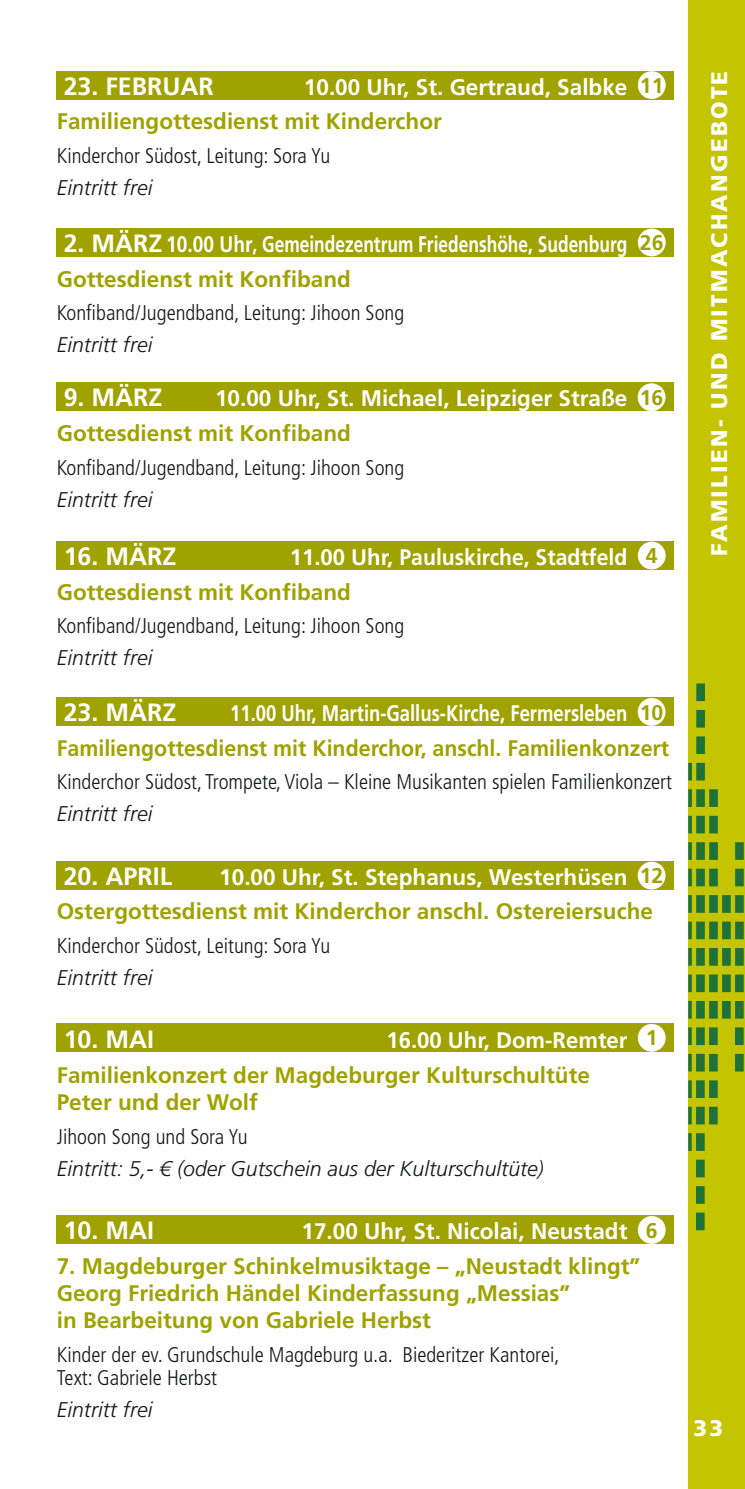
<style>
.page{position:relative;width:745px;height:1489px;background:#fff}
.page>*{position:absolute;margin:0;border:0;box-sizing:border-box;transform-origin:0 0}
.t1{font:700 25px "Frutiger LT";color:#fff}
.t2{font:700 22.5px/27px "Frutiger LT";color:#a0a200}
.t3{font:700 22.5px "Frutiger LT";color:#fff}
.t4{font:700 22.5px/34.5px "Frutiger LT";color:#fff;scale:.85 1}
.t5{font:700 22.5px "Frutiger LT";color:#a0a200;scale:.95 1}
.t6{font:700 22.5px "Frutiger LT";color:#fff;scale:.82 1}
.t7{font:900 22.5px "Frutiger LT";letter-spacing:.1em;color:#fff}
.t8{font:300 condensed 21.25px/23.8px "Frutiger LT";color:#151616}
.t9{font:italic 300 21.25px "Frutiger LT";color:#151616}
.t10{font:700 21.25px "Frutiger LT";color:#a0a200}
.s1{font-size:25px}
.s2{color:#a0a200}
</style>
<div class="page">
<div style="left:687px;top:0;width:57px;height:1488px;background:#c4c400"></div>
<svg style="left:687px;top:948px;width:4px;height:17px"></svg>
<div style="left:695px;top:948px;width:9px;height:17px;background:#1e7138"></div>
<div style="left:708px;top:948px;width:9px;height:17px;background:#1e7138"></div>
<div style="left:721px;top:948px;width:9px;height:17px;background:#1e7138"></div>
<div style="left:734px;top:948px;width:9px;height:17px;background:#1e7138"></div>
<svg style="left:687px;top:921px;width:4px;height:18px"></svg>
<div style="left:695px;top:921px;width:9px;height:18px;background:#1e7138"></div>
<div style="left:708px;top:921px;width:9px;height:18px;background:#1e7138"></div>
<div style="left:721px;top:921px;width:9px;height:18px;background:#1e7138"></div>
<div style="left:721px;top:895px;width:9px;height:17px;background:#1e7138"></div>
<div style="left:734px;top:921px;width:9px;height:18px;background:#1e7138"></div>
<div style="left:734px;top:895px;width:9px;height:17px;background:#1e7138"></div>
<div style="left:734px;top:868px;width:9px;height:18px;background:#1e7138"></div>
<div style="left:734px;top:842px;width:9px;height:17px;background:#1e7138"></div>
<svg style="left:687px;top:895px;width:4px;height:17px"></svg>
<svg style="left:687px;top:868px;width:4px;height:18px"></svg>
<svg style="left:687px;top:842px;width:4px;height:17px"></svg>
<svg style="left:687px;top:815px;width:4px;height:18px"></svg>
<svg style="left:687px;top:789px;width:4px;height:18px"></svg>
<svg style="left:687px;top:762px;width:4px;height:18px"></svg>
<div style="left:695px;top:895px;width:9px;height:17px;background:#1e7138"></div>
<div style="left:695px;top:868px;width:9px;height:18px;background:#1e7138"></div>
<div style="left:695px;top:842px;width:9px;height:17px;background:#1e7138"></div>
<div style="left:695px;top:815px;width:9px;height:18px;background:#1e7138"></div>
<div style="left:695px;top:789px;width:9px;height:18px;background:#1e7138"></div>
<div style="left:695px;top:762px;width:9px;height:18px;background:#1e7138"></div>
<div style="left:695px;top:736px;width:9px;height:18px;background:#1e7138"></div>
<div style="left:695px;top:710px;width:9px;height:17px;background:#1e7138"></div>
<div style="left:695px;top:683px;width:9px;height:18px;background:#1e7138"></div>
<div style="left:708px;top:895px;width:9px;height:17px;background:#1e7138"></div>
<div style="left:708px;top:868px;width:9px;height:18px;background:#1e7138"></div>
<div style="left:708px;top:842px;width:9px;height:17px;background:#1e7138"></div>
<div style="left:708px;top:815px;width:9px;height:18px;background:#1e7138"></div>
<div style="left:708px;top:789px;width:9px;height:18px;background:#1e7138"></div>
<svg style="left:687px;top:974px;width:4px;height:18px"></svg>
<div style="left:695px;top:974px;width:9px;height:18px;background:#1e7138"></div>
<div style="left:708px;top:974px;width:9px;height:18px;background:#1e7138"></div>
<div style="left:721px;top:974px;width:9px;height:18px;background:#1e7138"></div>
<div style="left:721px;top:1000px;width:9px;height:18px;background:#1e7138"></div>
<div style="left:734px;top:974px;width:9px;height:18px;background:#1e7138"></div>
<div style="left:734px;top:1000px;width:9px;height:18px;background:#1e7138"></div>
<div style="left:734px;top:1027px;width:9px;height:18px;background:#1e7138"></div>
<div style="left:734px;top:1053px;width:9px;height:18px;background:#1e7138"></div>
<svg style="left:687px;top:1000px;width:4px;height:18px"></svg>
<svg style="left:687px;top:1027px;width:4px;height:17px"></svg>
<svg style="left:687px;top:1053px;width:4px;height:18px"></svg>
<svg style="left:687px;top:1080px;width:4px;height:17px"></svg>
<svg style="left:687px;top:1106px;width:4px;height:18px"></svg>
<svg style="left:687px;top:1133px;width:4px;height:17px"></svg>
<div style="left:695px;top:1000px;width:9px;height:18px;background:#1e7138"></div>
<div style="left:695px;top:1027px;width:9px;height:17px;background:#1e7138"></div>
<div style="left:695px;top:1053px;width:9px;height:18px;background:#1e7138"></div>
<div style="left:695px;top:1080px;width:9px;height:17px;background:#1e7138"></div>
<div style="left:695px;top:1106px;width:9px;height:18px;background:#1e7138"></div>
<div style="left:695px;top:1133px;width:9px;height:17px;background:#1e7138"></div>
<div style="left:695px;top:1159px;width:9px;height:18px;background:#1e7138"></div>
<div style="left:695px;top:1186px;width:9px;height:17px;background:#1e7138"></div>
<div style="left:695px;top:1212px;width:9px;height:18px;background:#1e7138"></div>
<div style="left:708px;top:1000px;width:9px;height:18px;background:#1e7138"></div>
<div style="left:708px;top:1027px;width:9px;height:18px;background:#1e7138"></div>
<div style="left:708px;top:1053px;width:9px;height:18px;background:#1e7138"></div>
<div style="left:708px;top:1080px;width:9px;height:17px;background:#1e7138"></div>
<div style="left:708px;top:1106px;width:9px;height:18px;background:#1e7138"></div>
<div style="left:57px;top:71px;width:616px;height:28px;background:#a0a200"></div>
<div style="left:637px;top:71px;width:28px;height:28px;background:#fff;border-radius:50%"></div>
<div style="left:57px;top:228px;width:616px;height:29px;background:#a0a200"></div>
<div style="left:637px;top:228px;width:28px;height:28px;background:#fff;border-radius:50%"></div>
<div style="left:57px;top:1215px;width:616px;height:28px;background:#a0a200"></div>
<div style="left:637px;top:1215px;width:28px;height:28px;background:#fff;border-radius:50%"></div>
<div style="left:57px;top:383px;width:616px;height:28px;background:#a0a200"></div>
<div style="left:637px;top:383px;width:28px;height:28px;background:#fff;border-radius:50%"></div>
<div style="left:57px;top:541px;width:616px;height:28px;background:#a0a200"></div>
<div style="left:637px;top:541px;width:28px;height:28px;background:#fff;border-radius:50%"></div>
<div style="left:57px;top:697px;width:616px;height:28px;background:#a0a200"></div>
<div style="left:637px;top:698px;width:28px;height:27px;background:#fff;border-radius:50%"></div>
<div style="left:57px;top:861px;width:616px;height:28px;background:#a0a200"></div>
<div style="left:637px;top:861px;width:28px;height:28px;background:#fff;border-radius:50%"></div>
<div style="left:57px;top:1023px;width:616px;height:28px;background:#a0a200"></div>
<div style="left:637px;top:1023px;width:28px;height:28px;background:#fff;border-radius:50%"></div>
<p class="t1" style="left:64px;top:71px;width:152px">23. FEBRUAR</p>
<p class="t3" style="left:304px;top:73px;width:325px">10.00 Uhr, St. Gertraud, Salbke</p>
<p class="t2" style="left:57px;top:108px;width:386px">Familiengottesdienst mit Kinderchor</p>
<p class="t8" style="left:57px;top:144px;width:275px">Kinderchor Südost, Leitung: Sora Yu</p>
<p class="t9" style="left:57px;top:175px;width:97px">Eintritt frei</p>
<p class="t4" style="left:57px;top:227px;width:672px;text-indent:7px"><span class="s1">2. MÄRZ</span> 10.00 Uhr, Gemeindezentrum Friedenshöhe, Sudenburg<br><span class="s2">Gottesdienst mit Konfiband</span></p>
<p class="t8" style="left:57px;top:301px;width:349px">Konfiband/Jugendband, Leitung: Jihoon Song</p>
<p class="t9" style="left:57px;top:333px;width:97px">Eintritt frei</p>
<p class="t1" style="left:64px;top:383px;width:100px">9. MÄRZ</p>
<p class="t3" style="left:215px;top:385px;width:413px">10.00 Uhr, St. Michael, Leipziger Straße</p>
<p class="t2" style="left:57px;top:420px;width:295px">Gottesdienst mit Konfiband</p>
<p class="t8" style="left:57px;top:456px;width:349px">Konfiband/Jugendband, Leitung: Jihoon Song</p>
<p class="t9" style="left:57px;top:487px;width:97px">Eintritt frei</p>
<p class="t10" style="left:639px;top:73px;width:25px">11</p>
<p class="t10" style="left:639px;top:230px;width:25px">26</p>
<p class="t10" style="left:639px;top:385px;width:25px">16</p>
<p class="t1" style="left:64px;top:541px;width:114px">16. MÄRZ</p>
<p class="t3" style="left:290px;top:544px;width:339px">11.00 Uhr, Pauluskirche, Stadtfeld</p>
<p class="t2" style="left:57px;top:578px;width:295px">Gottesdienst mit Konfiband</p>
<p class="t8" style="left:57px;top:614px;width:349px">Konfiband/Jugendband, Leitung: Jihoon Song</p>
<p class="t9" style="left:57px;top:645px;width:97px">Eintritt frei</p>
<p class="t10" style="left:645px;top:543px;width:13px">4</p>
<p class="t1" style="left:64px;top:697px;width:114px">23. MÄRZ</p>
<p class="t6" style="left:230px;top:700px;width:485px">11.00 Uhr, Martin-Gallus-Kirche, Fermersleben</p>
<p class="t5" style="left:57px;top:734px;width:645px">Familiengottesdienst mit Kinderchor, anschl. Familienkonzert</p>
<p class="t8" style="left:57px;top:770px;width:616px">Kinderchor Südost, Trompete, Viola – Kleine Musikanten spielen Familienkonzert</p>
<p class="t9" style="left:57px;top:801px;width:97px">Eintritt frei</p>
<p class="t10" style="left:639px;top:699px;width:25px">10</p>
<p class="t1" style="left:64px;top:861px;width:110px">20. APRIL</p>
<p class="t3" style="left:219px;top:863px;width:409px">10.00 Uhr, St. Stephanus, Westerhüsen</p>
<p class="t2" style="left:57px;top:898px;width:597px">Ostergottesdienst mit Kinderchor anschl. Ostereiersuche</p>
<p class="t8" style="left:57px;top:934px;width:275px">Kinderchor Südost, Leitung: Sora Yu</p>
<p class="t9" style="left:57px;top:965px;width:97px">Eintritt frei</p>
<p class="t10" style="left:639px;top:863px;width:25px">12</p>
<p class="t1" style="left:64px;top:1024px;width:92px">10. MAI</p>
<p class="t3" style="left:386px;top:1027px;width:242px">16.00 Uhr, Dom-Remter</p>
<p class="t2" style="left:57px;top:1061px;width:534px">Familienkonzert der Magdeburger Kulturschultüte<br>Peter und der Wolf</p>
<p class="t8" style="left:57px;top:1124px;width:192px">Jihoon Song und Sora Yu</p>
<p class="t9" style="left:57px;top:1155px;width:488px">Eintritt: 5,- € (oder Gutschein aus der Kulturschultüte)</p>
<p class="t10" style="left:645px;top:1025px;width:13px">1</p>
<p class="t1" style="left:64px;top:1215px;width:92px">10. MAI</p>
<p class="t3" style="left:301px;top:1218px;width:327px">17.00 Uhr, St. Nicolai, Neustadt</p>
<p class="t2" style="left:57px;top:1252px;width:585px">7. Magdeburger Schinkelmusiktage – „Neustadt klingt”<br>Georg Friedrich Händel Kinderfassung „Messias”<br>in Bearbeitung von Gabriele Herbst</p>
<p class="t8" style="left:57px;top:1342px;width:504px">Kinder der ev. Grundschule Magdeburg u.a. Biederitzer Kantorei,<br>Text: Gabriele Herbst</p>
<p class="t9" style="left:57px;top:1397px;width:97px">Eintritt frei</p>
<p class="t10" style="left:645px;top:1217px;width:13px">6</p>
<p class="t7" style="left:705px;top:555px;width:486px;rotate:-90deg">FAMILIEN- UND MITMACHANGEBOTE</p>
<p class="t7" style="left:693px;top:1414px;width:31px">33</p>
</div>
